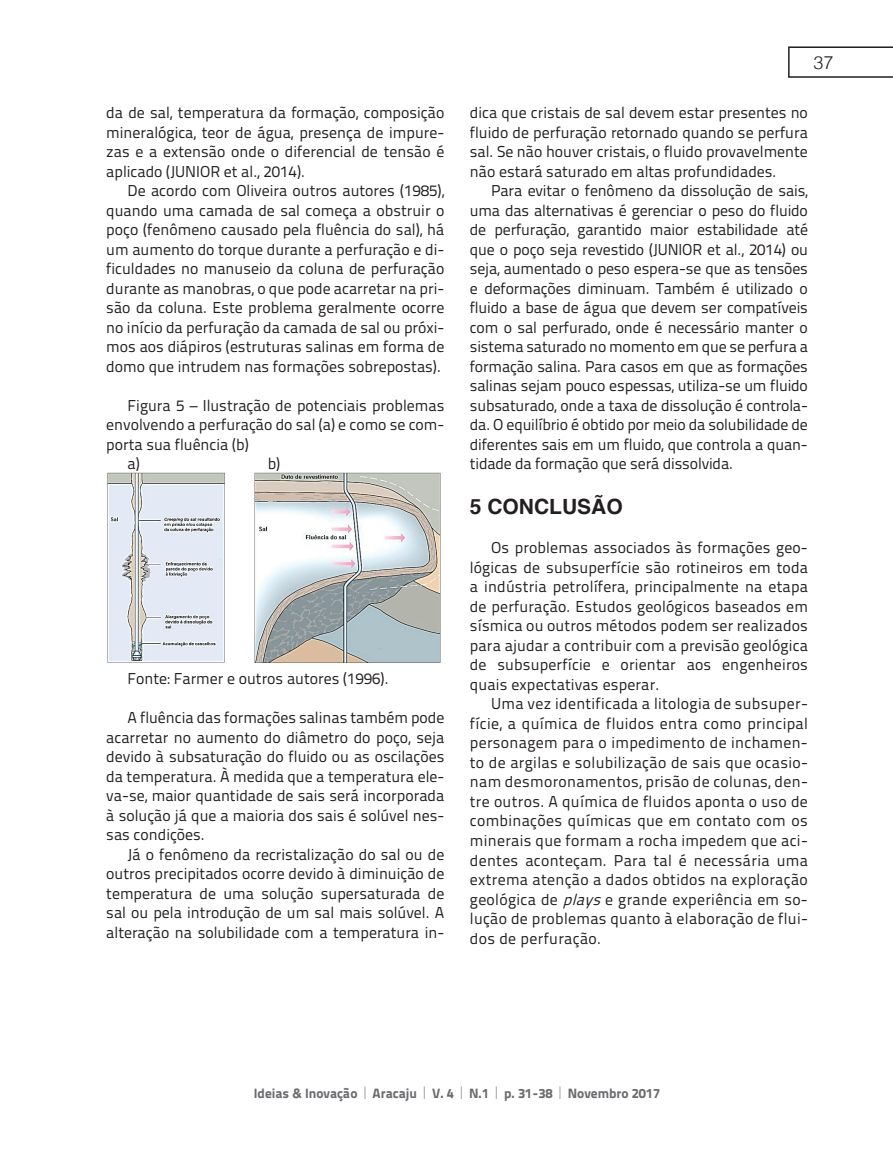
<style>
.page{position:relative;width:893px;height:1149px;background:#fff}
.page>*{position:absolute;margin:0;border:0;box-sizing:border-box;transform-origin:0 0}
.t1{font:700 21px "Helvetica";color:#231f20}
.t2{font:300 18px "Helvetica";color:#231f20}
.t3{font:15.75px/19.5px "Titillium Text 22 L";color:#231f20;text-align:justify}
.t4{font:800 13.5px "Titillium Text 22 L";color:#6c6d70}
.s1{font-style:italic}
.s2{font-weight:100;font-size:16.5px}
</style>
<div class="page">
<svg style="left:788px;top:46px;width:105px;height:32px"></svg>
<img style="left:106px;top:472px;width:335px;height:192px">
<p class="t3" style="left:106px;top:102px;width:340px">da de sal, temperatura da formação, composição mineralógica, teor de água, presença de impure&shy;zas e a extensão onde o diferencial de tensão é aplicado (JUNIOR et al., 2014).</p>
<p class="t3" style="left:106px;top:180px;width:340px;text-indent:21px">De acordo com Oliveira outros autores (1985), quando uma camada de sal começa a obstruir o poço (fenômeno causado pela fluência do sal), há um aumento do torque durante a perfuração e di&shy;ficuldades no manuseio da coluna de perfuração durante as manobras, o que pode acarretar na pri&shy;são da coluna. Este problema geralmente ocorre no início da perfuração da camada de sal ou próxi&shy;mos aos diápiros (estruturas salinas em forma de domo que intrudem nas formações sobrepostas).</p>
<p class="t3" style="left:128px;top:394px;width:318px">Figura 5 – Ilustração de potenciais problemas</p>
<p class="t3" style="left:106px;top:414px;width:340px">envolvendo a perfuração do sal (a) e como se com-</p>
<p class="t3" style="left:106px;top:433px;width:144px">porta sua fluência (b)</p>
<p class="t3" style="left:128px;top:453px;width:14px">a)</p>
<p class="t3" style="left:268px;top:453px;width:14px">b)</p>
<p class="t3" style="left:128px;top:668px;width:262px">Fonte: Farmer e outros autores (1996).</p>
<p class="t3" style="left:106px;top:707px;width:340px;text-indent:21px">A fluência das formações salinas também pode acarretar no aumento do diâmetro do poço, seja devido à subsaturação do fluido ou as oscilações da temperatura. À medida que a temperatura ele&shy;va-se, maior quantidade de sais será incorporada à solução já que a maioria dos sais é solúvel nes&shy;sas condições.</p>
<p class="t3" style="left:106px;top:843px;width:340px;text-indent:21px">Já o fenômeno da recristalização do sal ou de outros precipitados ocorre devido à diminuição de temperatura de uma solução supersaturada de sal ou pela introdução de um sal mais solúvel. A alteração na solubilidade com a temperatura in-</p>
<p class="t2" style="left:813px;top:47px;width:22px">37</p>
<p class="t3" style="left:470px;top:102px;width:340px">dica que cristais de sal devem estar presentes no fluido de perfuração retornado quando se perfura sal. Se não houver cristais, o fluido provavelmente não estará saturado em altas profundidades.</p>
<p class="t3" style="left:470px;top:180px;width:340px;text-indent:21px">Para evitar o fenômeno da dissolução de sais, uma das alternativas é gerenciar o peso do fluido de perfuração, garantido maior estabilidade até que o poço seja revestido (JUNIOR et al., 2014) ou seja, aumentado o peso espera-se que as tensões e deformações diminuam. Também é utilizado o fluido a base de água que devem ser compatíveis com o sal perfurado, onde é necessário manter o sistema saturado no momento em que se perfura a formação salina. Para casos em que as formações salinas sejam pouco espessas, utiliza-se um fluido subsaturado, onde a taxa de dissolução é controla&shy;da. O equilíbrio é obtido por meio da solubilidade de diferentes sais em um fluido, que controla a quan&shy;tidade da formação que será dissolvida.</p>
<h1 class="t1" style="left:470px;top:489px;width:154px">5 cONclUSÃO</h1>
<p class="t3" style="left:470px;top:537px;width:340px;text-indent:21px">Os problemas associados às formações geo&shy;lógicas de subsuperfície são rotineiros em toda a indústria petrolífera, principalmente na etapa de perfuração. Estudos geológicos baseados em sísmica ou outros métodos podem ser realizados para ajudar a contribuir com a previsão geológica de subsuperfície e orientar aos engenheiros quais expectativas esperar.</p>
<p class="t3" style="left:470px;top:693px;width:340px;text-indent:21px">Uma vez identificada a litologia de subsuper&shy;fície, a química de fluidos entra como principal personagem para o impedimento de inchamen&shy;to de argilas e solubilização de sais que ocasio&shy;nam desmoronamentos, prisão de colunas, den&shy;tre outros. A química de fluidos aponta o uso de combinações químicas que em contato com os minerais que formam a rocha impedem que aci&shy;dentes aconteçam. Para tal é necessária uma extrema atenção a dados obtidos na exploração geológica de <span class="s1">plays</span>e grande experiência em so&shy;lução de problemas quanto à elaboração de flui&shy;dos de perfuração.</p>
<p class="t4" style="left:254px;top:1081px;width:408px">Ideias &amp; Inovação <span class="s2">|</span> Aracaju <span class="s2">|</span> V. 4 <span class="s2">|</span> N.1 <span class="s2">|</span> p. 31-38 <span class="s2">|</span> Novembro 2017</p>
</div>
